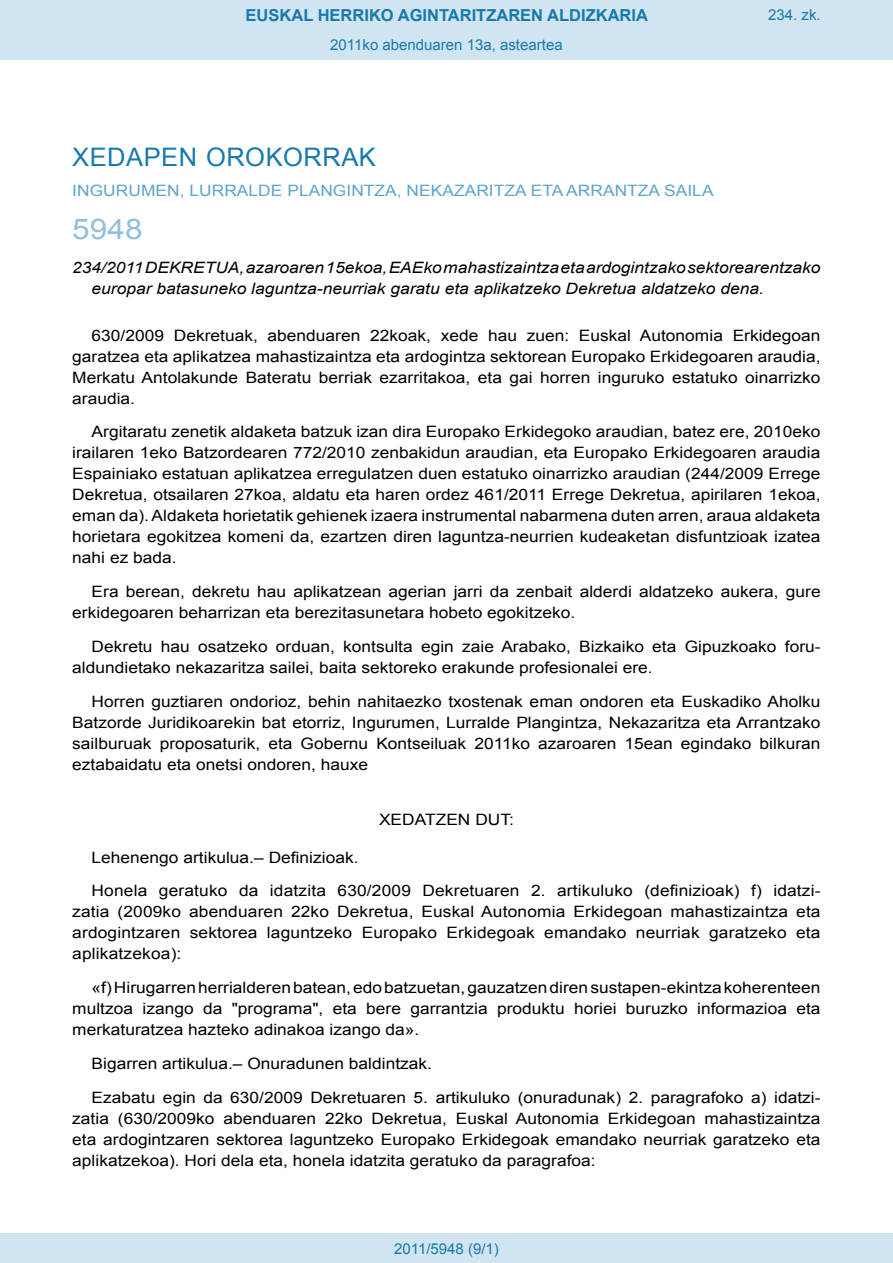
<style>
.page{position:relative;width:893px;height:1263px;background:#fff}
.page>*{position:absolute;margin:0;border:0;box-sizing:border-box;transform-origin:0 0}
.BOPVOrden{font:28.5px "Arial";color:#90c0db;scale:1.11 1}
.BOPVSeccion{font:25.5px "Arial";letter-spacing:.02em;color:#1879ad}
.t1{font:700 16.5px "Arial";color:#1879ad}
.BOPVDetalle{font:15.6px/21px "Arial";color:#000;text-align:justify;scale:1.11 1}
.BOPVTitulo{font:italic 15.6px/21px "Arial";color:#000;scale:1.11 1}
.BOPVOrganismo{font:15.6px "Arial";letter-spacing:.005em;color:#5ea4ca;scale:1.11 1}
.BOPVClave{font:15.6px "Arial";color:#000;scale:1.11 1}
.Paginacion_Centro{font:15px "Arial";color:#1879ad}
</style>
<div class="page">
<div style="left:0;top:0;width:893px;height:60px;background:#d0e5f0"></div>
<div style="left:0;top:1233px;width:893px;height:30px;background:#d0e5f0"></div>
<p class="t1" style="left:246px;top:4px;width:404px">EUSKAL HERRIKO AGINTARITZAREN ALDIZKARIA</p>
<p class="Paginacion_Centro" style="left:330px;top:35px;width:234px">2011ko abenduaren 13a, asteartea</p>
<p class="Paginacion_Centro" style="left:768px;top:5px;width:54px">234. zk.</p>
<p class="BOPVSeccion" style="left:72px;top:141px;width:305px">XEDAPEN OROKORRAK</p>
<p class="BOPVOrganismo" style="left:72px;top:181px;width:579px">INGURUMEN, LURRALDE PLANGINTZA, NEKAZARITZA ETA ARRANTZA SAILA</p>
<p class="BOPVOrden" style="left:72px;top:211px;width:65px">5948</p>
<p class="BOPVTitulo" style="left:92px;top:257px;width:658px;text-indent:-19px">234/2011 DEKRETUA, azaroaren 15ekoa, EAEko mahastizaintza eta ardogintzako sektorearentzako europar batasuneko laguntza-neurriak garatu eta aplikatzeko Dekretua aldatzeko dena.</p>
<p class="BOPVDetalle" style="left:72px;top:325px;width:676px;text-indent:19px">630/2009 Dekretuak, abenduaren 22koak, xede hau zuen: Euskal Autonomia Erkidegoan garatzea eta aplikatzea mahastizaintza eta ardogintza sektorean Europako Erkidegoaren araudia, Merkatu Antolakunde Bateratu berriak ezarritakoa, eta gai horren inguruko estatuko oinarrizko araudia.</p>
<p class="BOPVDetalle" style="left:72px;top:421px;width:676px;text-indent:19px">Argitaratu zenetik aldaketa batzuk izan dira Europako Erkidegoko araudian, batez ere, 2010eko irailaren 1eko Batzordearen 772/2010 zenbakidun araudian, eta Europako Erkidegoaren araudia Espainiako estatuan aplikatzea erregulatzen duen estatuko oinarrizko araudian (244/2009 Errege Dekretua, otsailaren 27koa, aldatu eta haren ordez 461/2011 Errege Dekretua, apirilaren 1ekoa, eman da). Aldaketa horietatik gehienek izaera instrumental nabarmena duten arren, araua aldaketa horietara egokitzea komeni da, ezartzen diren laguntza-neurrien kudeaketan disfuntzioak izatea nahi ez bada.</p>
<p class="BOPVDetalle" style="left:72px;top:581px;width:676px;text-indent:19px">Era berean, dekretu hau aplikatzean agerian jarri da zenbait alderdi aldatzeko aukera, gure erkidegoaren beharrizan eta berezitasunetara hobeto egokitzeko.</p>
<p class="BOPVDetalle" style="left:72px;top:636px;width:676px;text-indent:19px">Dekretu hau osatzeko orduan, kontsulta egin zaie Arabako, Bizkaiko eta Gipuzkoako foru&shy;aldundietako nekazaritza sailei, baita sektoreko erakunde profesionalei ere.</p>
<p class="BOPVDetalle" style="left:72px;top:691px;width:676px;text-indent:19px">Horren guztiaren ondorioz, behin nahitaezko txostenak eman ondoren eta Euskadiko Aholku Batzorde Juridikoarekin bat etorriz, Ingurumen, Lurralde Plangintza, Nekazaritza eta Arrantzako sailburuak proposaturik, eta Gobernu Kontseiluak 2011ko azaroaren 15ean egindako bilkuran eztabaidatu eta onetsi ondoren, hauxe</p>
<p class="BOPVClave" style="left:379px;top:809px;width:123px">XEDATZEN DUT:</p>
<p class="BOPVDetalle" style="left:92px;top:847px;width:242px">Lehenengo artikulua.– Definizioak.</p>
<p class="BOPVDetalle" style="left:72px;top:880px;width:676px;text-indent:19px">Honela geratuko da idatzita 630/2009 Dekretuaren 2. artikuluko (definizioak) f) idatzi&shy;zatia (2009ko abenduaren 22ko Dekretua, Euskal Autonomia Erkidegoan mahastizaintza eta ardogintzaren sektorea laguntzeko Europako Erkidegoak emandako neurriak garatzeko eta aplikatzekoa):</p>
<p class="BOPVDetalle" style="left:72px;top:977px;width:676px;text-indent:19px">«f) Hirugarren herrialderen batean, edo batzuetan, gauzatzen diren sustapen-ekintza koherenteen multzoa izango da "programa", eta bere garrantzia produktu horiei buruzko informazioa eta merkaturatzea hazteko adinakoa izango da».</p>
<p class="BOPVDetalle" style="left:92px;top:1053px;width:308px">Bigarren artikulua.– Onuradunen baldintzak.</p>
<p class="BOPVDetalle" style="left:72px;top:1087px;width:676px;text-indent:19px">Ezabatu egin da 630/2009 Dekretuaren 5. artikuluko (onuradunak) 2. paragrafoko a) idatzi&shy;zatia (630/2009ko abenduaren 22ko Dekretua, Euskal Autonomia Erkidegoan mahastizaintza eta ardogintzaren sektorea laguntzeko Europako Erkidegoak emandako neurriak garatzeko eta aplikatzekoa). Hori dela eta, honela idatzita geratuko da paragrafoa:</p>
<p class="Paginacion_Centro" style="left:394px;top:1238px;width:106px">2011/5948 (9/1)</p>
</div>
